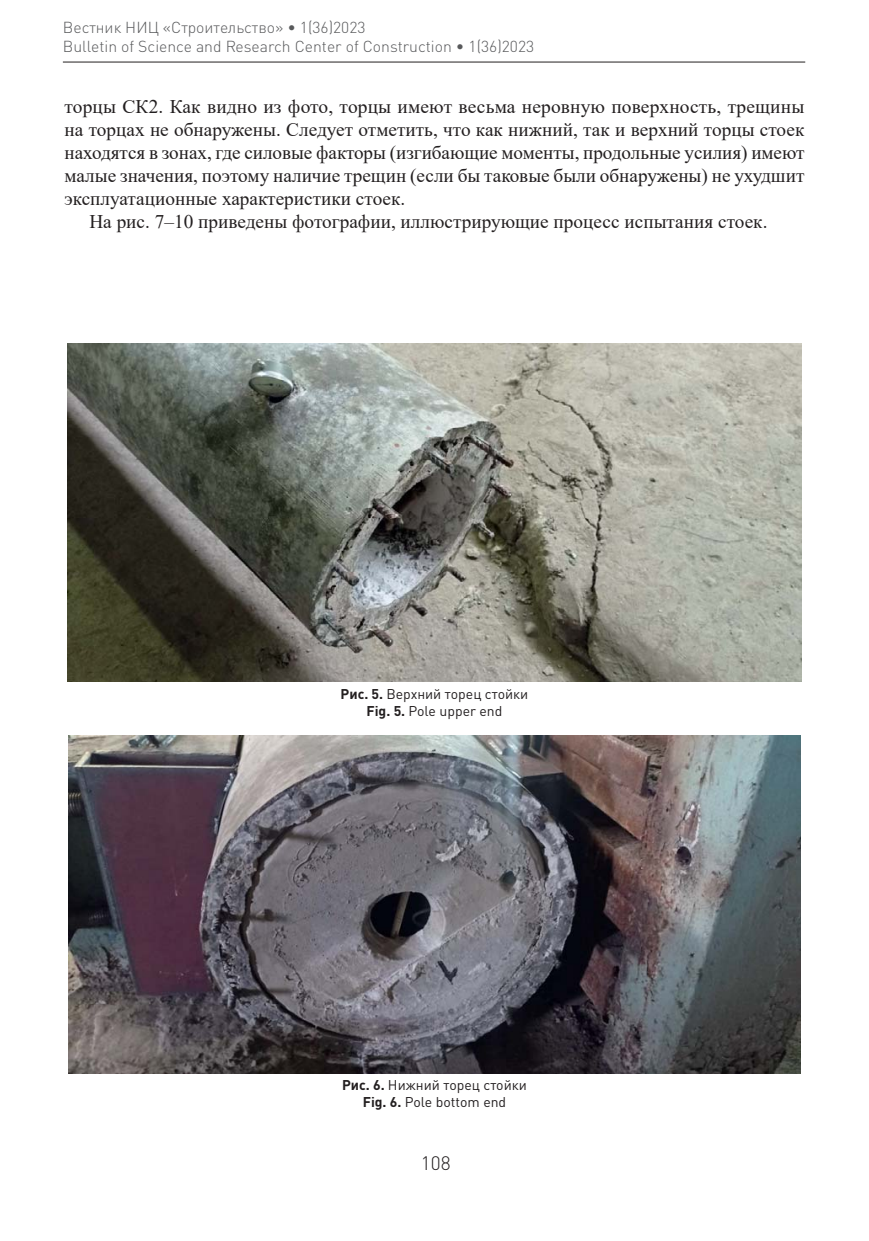
<style>
.page{position:relative;width:869px;height:1241px;background:#fff}
.page>*{position:absolute;margin:0;border:0;box-sizing:border-box;transform-origin:0 0}
.t1{font:19.25px "Times New Roman";color:#231f20}
.t2{font:300 19.25px "DIN Pro";color:#231f20}
.t3{font:300 15.75px/18.9px "DIN Pro";color:#58595b}
.t4{font:14px/16.8px "DIN Pro";color:#231f20;text-align:center}
.s1{font-weight:700}
</style>
<div class="page">
<hr style="left:63px;top:62px;width:741px;height:1px;background:#231f20">
<img style="left:68px;top:343px;width:732px;height:338px">
<img style="left:69px;top:735px;width:731px;height:337px">
<p class="t3" style="left:63px;top:20px;width:472px">Вестник НИЦ «Строительство» • 1(36)2023<br>Bulletin of Science and Research Center of Construction • 1(36)2023</p>
<p class="t1" style="left:64px;top:95px;width:741px">торцы СК2. Как видно из фото, торцы имеют весьма неровную поверхность, трещины</p>
<p class="t1" style="left:64px;top:119px;width:741px">на торцах не обнаружены. Следует отметить, что как нижний, так и верхний торцы стоек</p>
<p class="t1" style="left:64px;top:142px;width:741px">находятся в зонах, где силовые факторы (изгибающие моменты, продольные усилия) имеют</p>
<p class="t1" style="left:64px;top:165px;width:741px">малые значения, поэтому наличие трещин (если бы таковые были обнаружены) не ухудшит</p>
<p class="t1" style="left:64px;top:188px;width:342px">эксплуатационные характеристики стоек.</p>
<p class="t1" style="left:89px;top:211px;width:679px">На рис. 7–10 приведены фотографии, иллюстрирующие процесс испытания стоек.</p>
<p class="t4" style="left:340px;top:687px;width:189px"><span class="s1">Рис. 5.</span> Верхний торец стойки<br><span class="s1">Fig. 5.</span> Pole upper end</p>
<p class="t4" style="left:342px;top:1077px;width:186px"><span class="s1">Рис. 6.</span> Нижний торец стойки<br><span class="s1">Fig. 6.</span> Pole bottom end</p>
<p class="t2" style="left:420px;top:1156px;width:31px">108</p>
</div>
